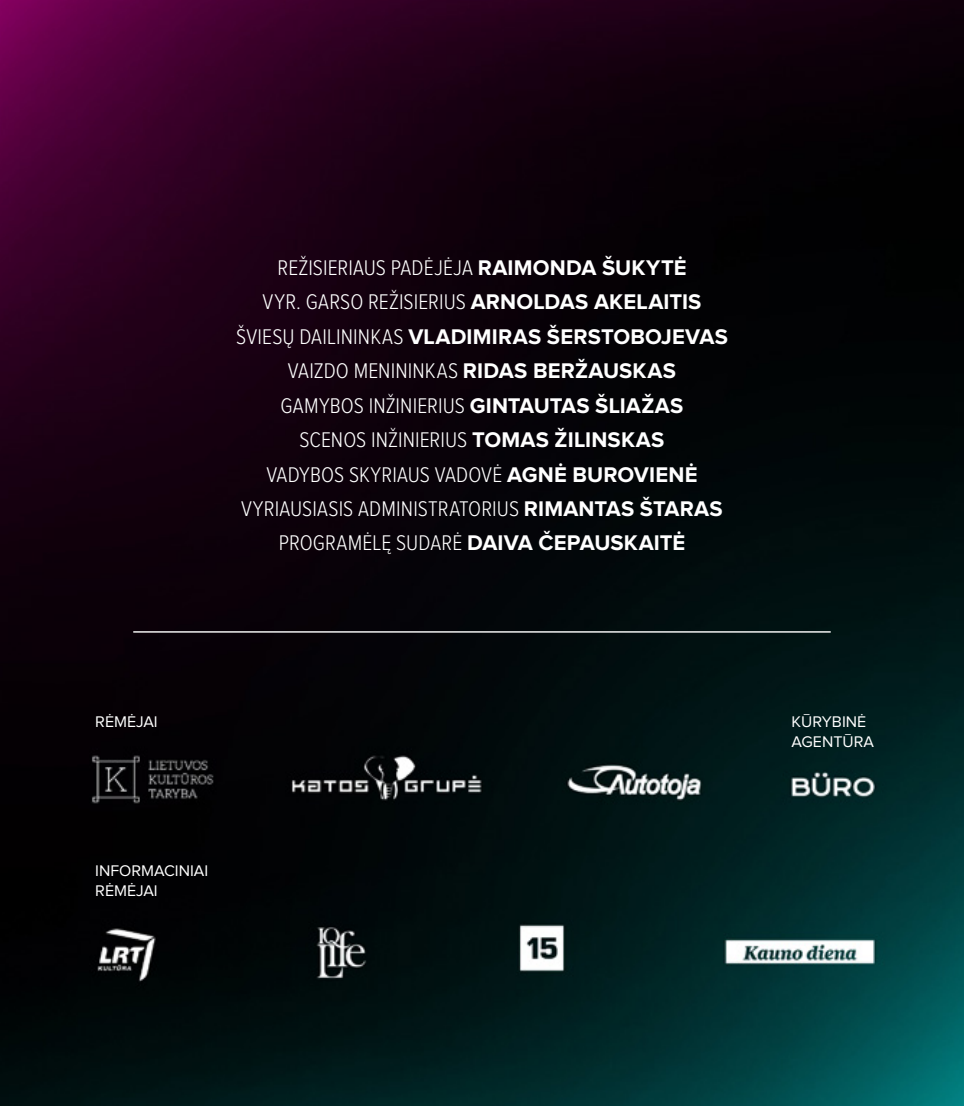
<style>
.page{position:relative;width:964px;height:1106px;background:#fff}
.page>*{position:absolute;margin:0;border:0;box-sizing:border-box;transform-origin:0 0}
.t1{font:300 22px/34.4px "Proxima Nova Cond";letter-spacing:.005em;color:#fff;text-align:center}
.t2{font:700 22px "Proxima Nova";letter-spacing:.01em;color:#fff}
.t3{font:16px/19.2px "Proxima Nova";color:#fff}
.s1{font-family:"Proxima Nova";font-weight:700}
.s2{font-family:"Proxima Nova Cond";font-weight:300}
</style>
<div class="page">
<img style="left:0;top:0;width:964px;height:1106px">
<hr style="left:133px;top:631px;width:698px;height:1px;background:#fff">
<p class="t1" style="left:262px;top:251px;width:440px">REŽISIERIAUS PADĖJĖJA <span class="s1">RAIMONDA ŠUKYTĖ<br></span>VYR. GARSO REŽISIERIUS <span class="s1">ARNOLDAS AKELAITIS</span></p>
<p class="t2" style="left:236px;top:326px;width:493px"><span class="s2">ŠVIESŲ DAILININKAS</span> VLADIMIRAS ŠERSTOBOJEVAS</p>
<p class="t1" style="left:241px;top:355px;width:483px">VAIZDO MENININKAS <span class="s1">RIDAS BERŽAUSKAS<br></span>GAMYBOS INŽINIERIUS <span class="s1">GINTAUTAS ŠLIAŽAS<br></span>SCENOS INŽINIERIUS <span class="s1">TOMAS ŽILINSKAS<br></span>VADYBOS SKYRIAUS VADOVĖ <span class="s1">AGNĖ BUROVIENĖ </span>VYRIAUSIASIS ADMINISTRATORIUS <span class="s1">RIMANTAS ŠTARAS </span>PROGRAMĖLĘ SUDARĖ <span class="s1">DAIVA ČEPAUSKAITĖ</span></p>
<p class="t3" style="left:95px;top:713px;width:64px">RĖMĖJAI</p>
<p class="t3" style="left:791px;top:713px;width:84px">KŪRYBINĖ<br>AGENTŪRA</p>
<p class="t3" style="left:95px;top:862px;width:114px">INFORMACINIAI<br>RĖMĖJAI</p>
</div>
